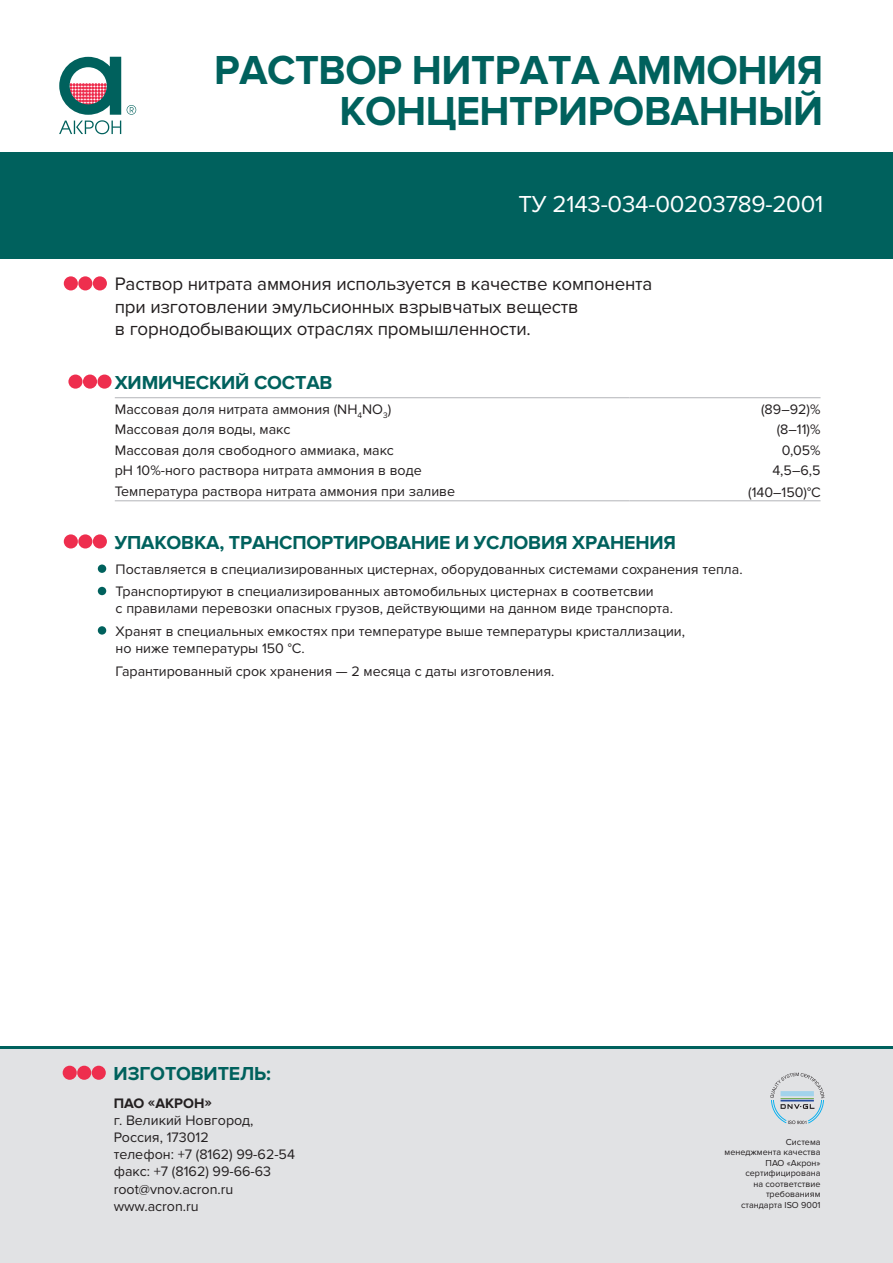
<style>
.page{position:relative;width:893px;height:1263px;background:#fff}
.page>*{position:absolute;margin:0;border:0;box-sizing:border-box;transform-origin:0 0}
.t1{font:700 42px/40.5px "Proxima Nova";letter-spacing:-.01em;color:#00615d;text-align:right}
.t2{font:24px "Proxima Nova";letter-spacing:-.01em;color:#fff}
.t3{font:700 19.5px "Proxima Nova";letter-spacing:-.01em;color:#00615d}
.t4{font:18.75px/22.5px "Proxima Nova";letter-spacing:-.01em;color:#231f20}
.t5{font:14.25px/17.1px "Proxima Nova";color:#231f20}
.t6{font:700 14.25px "Proxima Nova";color:#231f20}
.t7{font:9px/10.5px "Proxima Nova";color:#231f20;text-align:right}
</style>
<div class="page">
<svg style="left:59px;top:57px;width:62px;height:77px"></svg>
<svg style="left:127px;top:105px;width:9px;height:10px"></svg>
<div style="left:0;top:1049px;width:893px;height:214px;background:#e1e2e4"></div>
<hr style="left:0;top:1046px;width:893px;height:3px;background:#00615d">
<svg style="left:770px;top:1073px;width:54px;height:51px"></svg>
<hr style="left:780px;top:1100px;width:34px;height:1px;background:#274c9e">
<div style="left:780px;top:1091px;width:34px;height:5px;background:#a2d3eb"></div>
<hr style="left:780px;top:1098px;width:34px;height:1px;background:#67ab44">
<div style="left:92px;top:1066px;width:14px;height:14px;background:#ee2e4e;border-radius:50%"></div>
<div style="left:77px;top:1066px;width:14px;height:14px;background:#ee2e4e;border-radius:50%"></div>
<div style="left:63px;top:1066px;width:14px;height:14px;background:#ee2e4e;border-radius:50%"></div>
<div style="left:0;top:152px;width:893px;height:107px;background:#00615d"></div>
<div style="left:93px;top:276px;width:14px;height:14px;background:#ee2e4e;border-radius:50%"></div>
<div style="left:78px;top:276px;width:14px;height:14px;background:#ee2e4e;border-radius:50%"></div>
<div style="left:64px;top:276px;width:14px;height:14px;background:#ee2e4e;border-radius:50%"></div>
<div style="left:97px;top:374px;width:15px;height:15px;background:#ee2e4e;border-radius:50%"></div>
<div style="left:83px;top:374px;width:14px;height:15px;background:#ee2e4e;border-radius:50%"></div>
<div style="left:68px;top:374px;width:15px;height:15px;background:#ee2e4e;border-radius:50%"></div>
<hr style="left:115px;top:397px;width:514px;height:1px;background:#bcbdc0">
<hr style="left:629px;top:397px;width:191px;height:1px;background:#bcbdc0">
<hr style="left:115px;top:500px;width:514px;height:1px;background:#bcbdc0">
<hr style="left:629px;top:500px;width:191px;height:1px;background:#bcbdc0">
<div style="left:93px;top:534px;width:14px;height:14px;background:#ee2e4e;border-radius:50%"></div>
<div style="left:78px;top:534px;width:14px;height:14px;background:#ee2e4e;border-radius:50%"></div>
<div style="left:64px;top:534px;width:14px;height:14px;background:#ee2e4e;border-radius:50%"></div>
<div style="left:98px;top:564px;width:8px;height:9px;background:#00615d;border-radius:50%"></div>
<div style="left:98px;top:587px;width:8px;height:8px;background:#00615d;border-radius:50%"></div>
<div style="left:98px;top:626px;width:8px;height:9px;background:#00615d;border-radius:50%"></div>
<h1 class="t1" style="left:214px;top:51px;width:611px">РАСТВОР НИТРАТА АММОНИЯ<br>КОНЦЕНТРИРОВАННЫЙ</h1>
<h2 class="t2" style="left:518px;top:190px;width:306px">ТУ 2143-034-00203789-2001</h2>
<h3 class="t4" style="left:115px;top:273px;width:539px">Раствор нитрата аммония используется в качестве компонента при изготовлении эмульсионных взрывчатых веществ<br>в горнодобывающих отраслях промышленности.</h3>
<h3 class="t3" style="left:115px;top:371px;width:219px">ХИМИЧЕСКИЙ СОСТАВ</h3>
<p class="t5" style="left:115px;top:401px;width:278px">Массовая доля нитрата аммония (NH<sub>4</sub>NO<sub>3</sub>)</p>
<p class="t5" style="left:761px;top:401px;width:61px">(89–92)%</p>
<p class="t5" style="left:115px;top:421px;width:177px">Массовая доля воды, макс</p>
<p class="t5" style="left:777px;top:421px;width:45px">(8–11)%</p>
<p class="t5" style="left:115px;top:442px;width:281px">Массовая доля свободного аммиака, макс</p>
<p class="t5" style="left:782px;top:442px;width:40px">0,05%</p>
<p class="t5" style="left:115px;top:462px;width:308px">pH 10%-ного раствора нитрата аммония в воде</p>
<p class="t5" style="left:772px;top:462px;width:50px">4,5–6,5</p>
<p class="t5" style="left:115px;top:483px;width:342px">Температура раствора нитрата аммония при заливе</p>
<p class="t5" style="left:748px;top:484px;width:74px">(140–150)°С</p>
<h3 class="t3" style="left:115px;top:531px;width:563px">УПАКОВКА, ТРАНСПОРТИРОВАНИЕ И УСЛОВИЯ ХРАНЕНИЯ</h3>
<p class="t5" style="left:116px;top:558px;width:628px;line-height:22.4px">Поставляется в специализированных цистернах, оборудованных системами сохранения тепла.<br>Транспортируют в специализированных автомобильных цистернах в соответсвии</p>
<p class="t5" style="left:116px;top:597px;width:571px;line-height:22.4px">с правилами перевозки опасных грузов, действующими на данном виде транспорта.<br>Хранят в специальных емкостях при температуре выше температуры кристаллизации,</p>
<p class="t5" style="left:116px;top:636px;width:440px;line-height:23.5px">но ниже температуры 150 °С.<br>Гарантированный срок хранения — 2 месяца с даты изготовления.</p>
<h3 class="t3" style="left:114px;top:1062px;width:159px">ИЗГОТОВИТЕЛЬ:</h3>
<p class="t6" style="left:114px;top:1095px;width:100px">ПАО «АКРОН»</p>
<p class="t5" style="left:114px;top:1112px;width:183px">г. Великий Новгород,<br>Россия, 173012<br>телефон: +7 (8162) 99-62-54 факс: +7 (8162) 99-66-63 root@vnov.acron.ru www.acron.ru</p>
<p class="t7" style="left:725px;top:1136px;width:97px">Система<br>менеджмента качества<br>ПАО «Акрон» сертифицирована<br>на соответствие требованиям стандарта ISO 9001</p>
</div>
